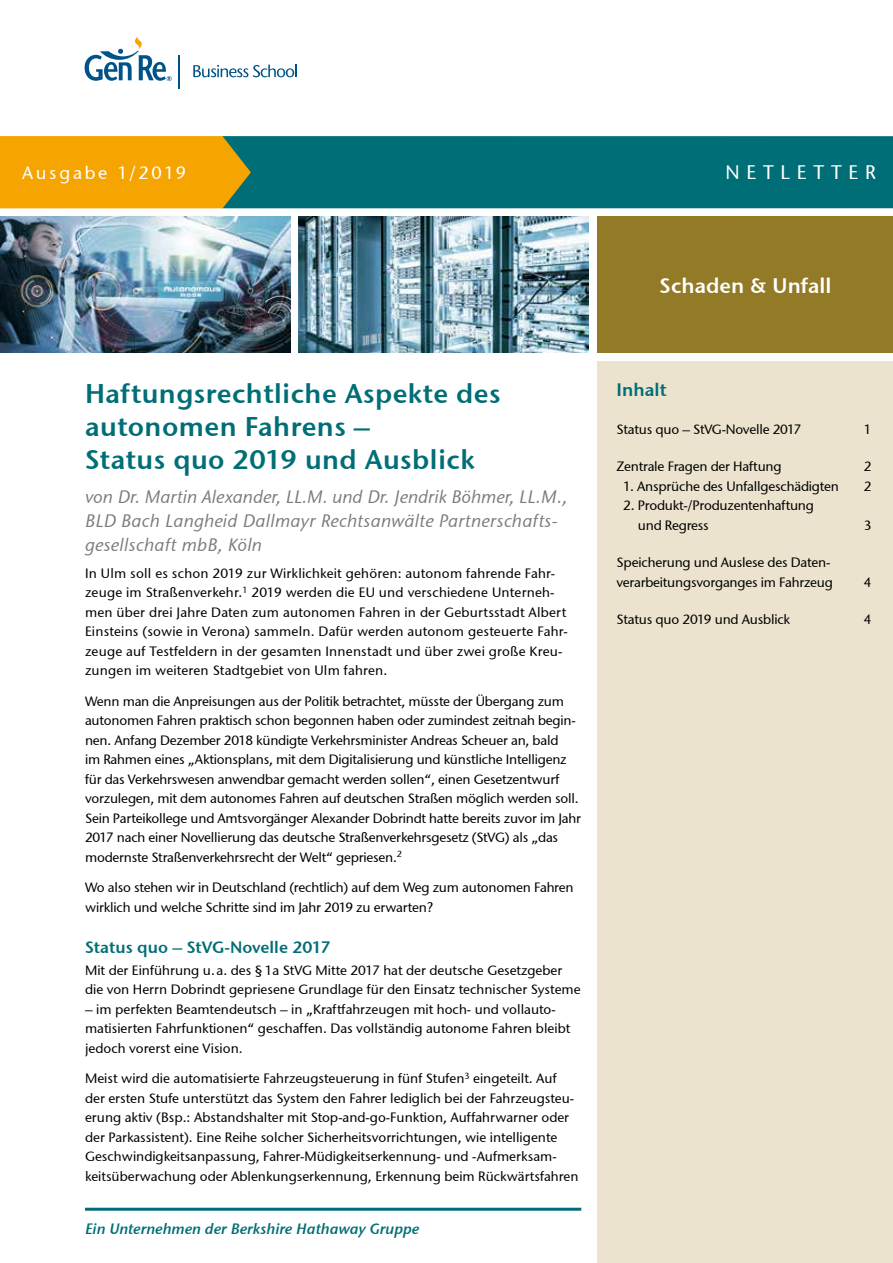
<style>
.page{position:relative;width:893px;height:1263px;background:#fff}
.page>*{position:absolute;margin:0;border:0;box-sizing:border-box;transform-origin:0 0}
.t1{font:600 27px/33px "Stone Sans GC Re";letter-spacing:.015em;color:#006e76}
.t2{font:600 21px "Stone Sans GC Re";color:#fff}
.t3{font:19.5px "Stone Sans GC Re";letter-spacing:.35em;color:#fff}
.t4{font:italic 18px/24px "Stone Sans GC Re";letter-spacing:.015em;color:#7b7c7e}
.t5{font:18px "Stone Sans GC Re";letter-spacing:.15em;color:#fff}
.t6{font:600 18px "Stone Sans GC Re";color:#006e76}
.t7{font:600 16.5px "Stone Sans GC Re";color:#006e76}
.t8{font:italic 600 15px "Stone Sans GC Re";color:#006e76}
.t9{font:13.5px/19.5px "Stone Sans GC Re";letter-spacing:-.01em;color:#000}
.t10{font:13.5px/19.5px "Stone Sans GC Re";letter-spacing:.015em;color:#000}
</style>
<div class="page">
<div style="left:222px;top:136px;width:671px;height:72px;background:#006e76"></div>
<svg style="left:0;top:136px;width:251px;height:72px;background:#e8a106"></svg>
<div style="left:597px;top:361px;width:296px;height:902px;background:#ebe3ce"></div>
<hr style="left:85px;top:1208px;width:496px;height:3px;background:#006e76">
<hr style="left:178px;top:55px;width:2px;height:34px;background:#00538a">
<svg style="left:85px;top:37px;width:87px;height:44px"></svg>
<svg style="left:193px;top:65px;width:104px;height:12px"></svg>
<div style="left:597px;top:217px;width:296px;height:136px;background:#927a27"></div>
<img style="left:0;top:217px;width:290px;height:136px">
<img style="left:299px;top:217px;width:290px;height:136px">
<h3 class="t5" style="left:22px;top:162px;width:166px">Ausgabe 1/2019</h3>
<h3 class="t3" style="left:725px;top:161px;width:152px">NETLETTER</h3>
<h2 class="t2" style="left:660px;top:272px;width:173px">Schaden &amp; Unfall</h2>
<h1 class="t1" style="left:85px;top:376px;width:417px">Haftungsrechtliche Aspekte des autonomen Fahrens –<br>Status quo 2019 und Ausblick</h1>
<h3 class="t4" style="left:85px;top:485px;width:484px">von Dr. Martin Alexander, LL.M. und Dr. Jendrik Böhmer, LL.M.,<br>BLD Bach Langheid Dallmayr Rechtsanwälte Partnerschafts&shy;gesellschaft mbB, Köln</h3>
<p class="t10" style="left:85px;top:563px;width:484px">In Ulm soll es schon 2019 zur Wirklichkeit gehören: autonom fahrende Fahr&shy;zeuge im Straßenverkehr.<sup>1</sup> 2019 werden die EU und verschiedene Unterneh&shy;men über drei Jahre Daten zum autonomen Fahren in der Geburtsstadt Albert Einsteins (sowie in Verona) sammeln. Dafür werden autonom gesteuerte Fahr&shy;zeuge auf Testfeldern in der gesamten Innenstadt und über zwei große Kreu&shy;zungen im weiteren Stadtgebiet von Ulm fahren.</p>
<p class="t9" style="left:85px;top:691px;width:497px">Wenn man die Anpreisungen aus der Politik betrachtet, müsste der Übergang zum autonomen Fahren praktisch schon begonnen haben oder zumindest zeitnah begin&shy;nen. Anfang Dezember 2018 kündigte Verkehrsminister Andreas Scheuer an, bald<br>im Rahmen eines „Aktionsplans, mit dem Digitalisierung und künstliche Intelligenz für das Verkehrswesen anwendbar gemacht werden sollen“, einen Gesetzentwurf vorzulegen, mit dem autonomes Fahren auf deutschen Straßen möglich werden soll.<br>Sein Parteikollege und Amtsvorgänger Alexander Dobrindt hatte bereits zuvor im Jahr 2017 nach einer Novellierung das deutsche Straßenverkehrsgesetz (StVG) als „das modernste Straßenverkehrsrecht der Welt“ gepriesen.<sup>2</sup></p>
<p class="t9" style="left:85px;top:877px;width:490px">Wo also stehen wir in Deutschland (rechtlich) auf dem Weg zum autonomen Fahren wirklich und welche Schritte sind im Jahr 2019 zu erwarten?</p>
<p class="t7" style="left:85px;top:937px;width:247px">Status quo – StVG-Novelle 2017</p>
<p class="t9" style="left:85px;top:960px;width:497px">Mit der Einführung u.a. des § 1a StVG Mitte 2017 hat der deutsche Gesetzgeber die von Herrn Dobrindt gepriesene Grundlage für den Einsatz technischer Systeme</p>
<p class="t9" style="left:85px;top:999px;width:487px">– im perfekten Beamtendeutsch – in „Kraftfahrzeugen mit hoch- und vollauto&shy;matisierten Fahrfunktionen“ geschaffen. Das vollständig autonome Fahren bleibt jedoch vorerst eine Vision.</p>
<p class="t9" style="left:85px;top:1068px;width:495px">Meist wird die automatisierte Fahrzeugsteuerung in fünf Stufen<sup>3</sup> eingeteilt. Auf der ersten Stufe unterstützt das System den Fahrer lediglich bei der Fahrzeugsteu&shy;erung aktiv (Bsp.: Abstandshalter mit Stop-and-go-Funktion, Auffahrwarner oder der Parkassistent). Eine Reihe solcher Sicherheitsvorrichtungen, wie intelligente Geschwindigkeitsanpassung, Fahrer-Müdigkeitserkennung- und -Aufmerksam&shy;keitsüberwachung oder Ablenkungserkennung, Erkennung beim Rückwärtsfahren</p>
<p class="t8" style="left:85px;top:1219px;width:336px">Ein Unternehmen der Berkshire Hathaway Gruppe</p>
<h3 class="t6" style="left:617px;top:379px;width:52px">Inhalt</h3>
<p class="t9" style="left:617px;top:419px;width:186px">Status quo – StVG-Novelle 2017</p>
<p class="t9" style="left:864px;top:419px;width:9px">1</p>
<p class="t9" style="left:617px;top:456px;width:167px">Zentrale Fragen der Haftung</p>
<p class="t9" style="left:864px;top:456px;width:9px">2</p>
<p class="t9" style="left:623px;top:476px;width:217px">1. Ansprüche des Unfallgeschädigten</p>
<p class="t9" style="left:864px;top:476px;width:9px">2</p>
<p class="t9" style="left:638px;top:495px;width:178px;text-indent:-15px">2. Produkt-/Produzentenhaftung und Regress</p>
<p class="t9" style="left:864px;top:515px;width:9px">3</p>
<p class="t9" style="left:617px;top:552px;width:218px">Speicherung und Auslese des Daten&shy;verarbeitungsvorganges im Fahrzeug</p>
<p class="t9" style="left:864px;top:572px;width:9px">4</p>
<p class="t9" style="left:617px;top:609px;width:175px">Status quo 2019 und Ausblick</p>
<p class="t9" style="left:864px;top:609px;width:9px">4</p>
</div>
